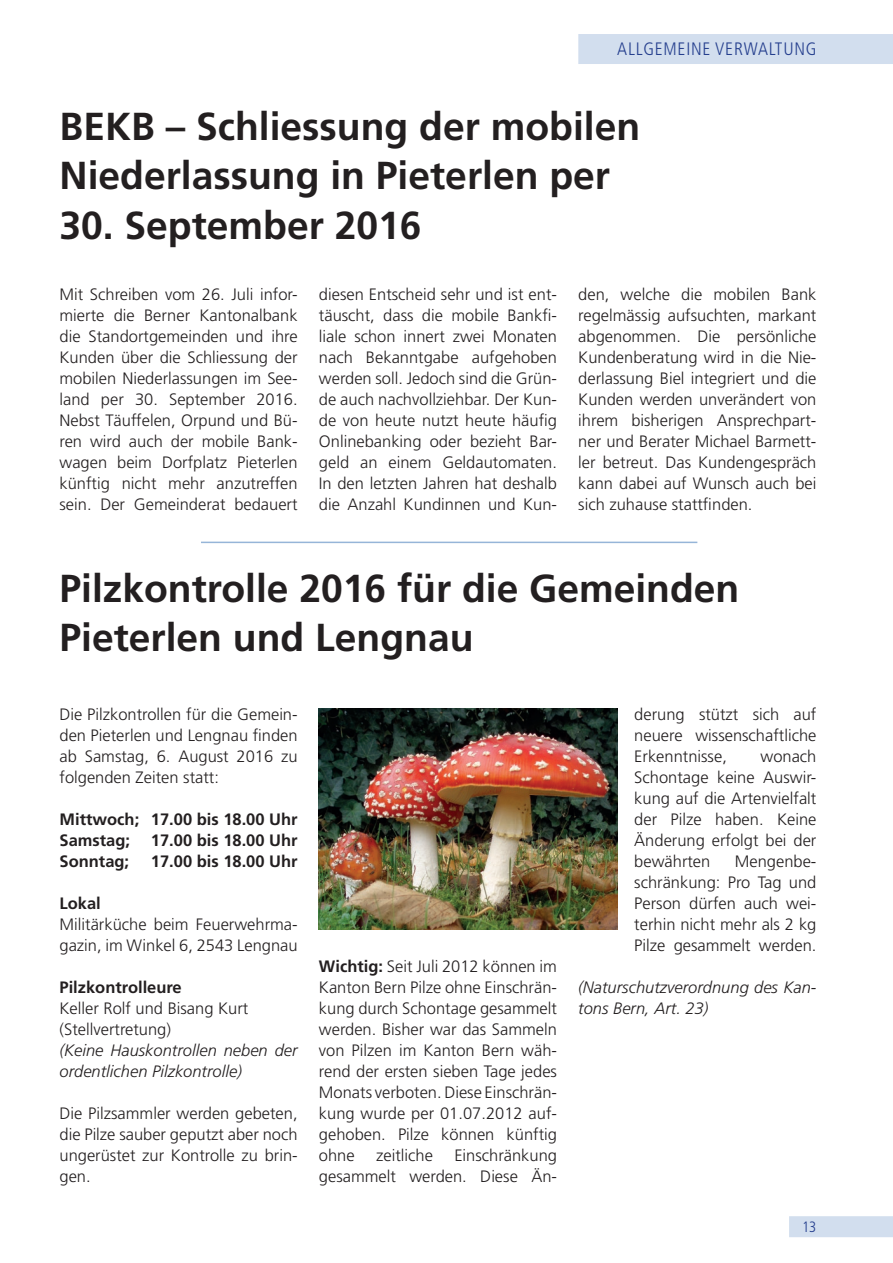
<style>
.page{position:relative;width:893px;height:1263px;background:#fff}
.page>*{position:absolute;margin:0;border:0;box-sizing:border-box;transform-origin:0 0}
.t1{font:700 39px/49.5px "Frutiger";color:#231f20}
.t2{font:300 condensed 18px "Frutiger";letter-spacing:.04em;color:#253f8e}
.t3{font:300 16.5px/21px "Frutiger";color:#231f20;text-align:justify}
.t4{font:italic 300 16.5px/21px "Frutiger";color:#231f20}
.t5{font:700 16.5px/21px "Frutiger";color:#231f20}
.t6{font:300 condensed 15px "Frutiger";color:#253f8e}
.s1{font-weight:700}
</style>
<div class="page">
<div style="left:789px;top:1216px;width:104px;height:21px;background:#d2deee"></div>
<div style="left:578px;top:34px;width:315px;height:30px;background:#d2deee"></div>
<hr style="left:201px;top:542px;width:496px;height:1px;background:#96b5d8">
<img style="left:319px;top:708px;width:298px;height:222px">
<p class="t2" style="left:617px;top:38px;width:201px">ALLGEMEINE VERWALTUNG</p>
<h1 class="t1" style="left:60px;top:102px;width:582px">BEKB – Schliessung der mobilen<br>Niederlassung in Pieterlen per</h1>
<h1 class="t1" style="left:60px;top:201px;width:364px">30. September 2016</h1>
<p class="t3" style="left:60px;top:284px;width:240px">Mit Schreiben vom 26. Juli infor&shy;mierte die Berner Kantonalbank die Standortgemeinden und ihre Kunden über die Schliessung der mobilen Niederlassungen im See&shy;land per 30. September 2016.<br>Nebst Täuffelen, Orpund und Bü&shy;ren wird auch der mobile Bank&shy;wagen beim Dorfplatz Pieterlen künftig nicht mehr anzutreffen sein. Der Gemeinderat bedauert</p>
<p class="t3" style="left:319px;top:284px;width:240px">diesen Entscheid sehr und ist ent&shy;täuscht, dass die mobile Bankfi&shy;liale schon innert zwei Monaten nach Bekanntgabe aufgehoben werden soll. Jedoch sind die Grün&shy;de auch nachvollziehbar. Der Kun&shy;de von heute nutzt heute häufig Onlinebanking oder bezieht Bar&shy;geld an einem Geldautomaten.<br>In den letzten Jahren hat deshalb die Anzahl Kundinnen und Kun-</p>
<p class="t3" style="left:578px;top:284px;width:240px">den, welche die mobilen Bank regelmässig aufsuchten, markant abgenommen. Die persönliche Kundenberatung wird in die Nie&shy;derlassung Biel integriert und die Kunden werden unverändert von ihrem bisherigen Ansprechpart&shy;ner und Berater Michael Barmett&shy;ler betreut. Das Kundengespräch kann dabei auf Wunsch auch bei sich zuhause stattfinden.</p>
<h1 class="t1" style="left:60px;top:564px;width:681px">Pilzkontrolle 2016 für die Gemeinden<br>Pieterlen und Lengnau</h1>
<p class="t3" style="left:60px;top:704px;width:240px">Die Pilzkontrollen für die Gemein&shy;den Pieterlen und Lengnau finden ab Samstag, 6. August 2016 zu folgenden Zeiten statt:</p>
<p class="t5" style="left:60px;top:808px;width:240px">Mittwoch; 17.00 bis 18.00 Uhr<br>Samstag;</p>
<p class="t5" style="left:151px;top:829px;width:148px">17.00 bis 18.00 Uhr</p>
<p class="t5" style="left:60px;top:850px;width:71px">Sonntag;</p>
<p class="t5" style="left:151px;top:850px;width:148px">17.00 bis 18.00 Uhr</p>
<p class="t5" style="left:60px;top:892px;width:43px">Lokal</p>
<p class="t3" style="left:60px;top:914px;width:240px">Militärküche beim Feuerwehrma&shy;gazin, im Winkel 6, 2543 Lengnau</p>
<p class="t5" style="left:60px;top:976px;width:124px">Pilzkontrolleure</p>
<p class="t3" style="left:60px;top:998px;width:190px">Keller Rolf und Bisang Kurt (Stellvertretung)</p>
<p class="t4" style="left:60px;top:1040px;width:240px">(Keine Hauskontrollen neben der ordentlichen Pilzkontrolle)</p>
<p class="t3" style="left:60px;top:1103px;width:240px">Die Pilzsammler werden gebeten, die Pilze sauber geputzt aber noch ungerüstet zur Kontrolle zu brin&shy;gen.</p>
<p class="t3" style="left:319px;top:956px;width:240px"><span class="s1">Wichtig:</span> Seit Juli 2012 können im Kanton Bern Pilze ohne Einschrän&shy;kung durch Schontage gesammelt werden. Bisher war das Sammeln von Pilzen im Kanton Bern wäh&shy;rend der ersten sieben Tage jedes Monats verboten. Diese Einschrän&shy;kung wurde per 01.07.2012 auf&shy;gehoben. Pilze können künftig ohne</p>
<p class="t3" style="left:319px;top:1145px;width:240px;text-align:right">Einschränkung<br>gesammelt werden. Diese Än-</p>
<p class="t3" style="left:376px;top:1145px;width:58px">zeitliche</p>
<p class="t3" style="left:634px;top:704px;width:184px">derung stützt sich auf neuere wissenschaftliche Erkenntnisse,</p>
<p class="t3" style="left:634px;top:746px;width:184px;text-indent:126px">wonach Schontage keine Auswir&shy;kung auf die Artenvielfalt der Pilze haben. Keine Änderung erfolgt bei der bewährten</p>
<p class="t3" style="left:634px;top:851px;width:184px;text-indent:101px">Mengenbe&shy;schränkung: Pro Tag und Person dürfen auch wei&shy;terhin nicht mehr als 2 kg Pilze gesammelt werden.</p>
<p class="t4" style="left:578px;top:977px;width:240px">(Naturschutzverordnung des Kan&shy;tons Bern, Art. 23)</p>
<p class="t6" style="left:802px;top:1218px;width:16px">13</p>
</div>
